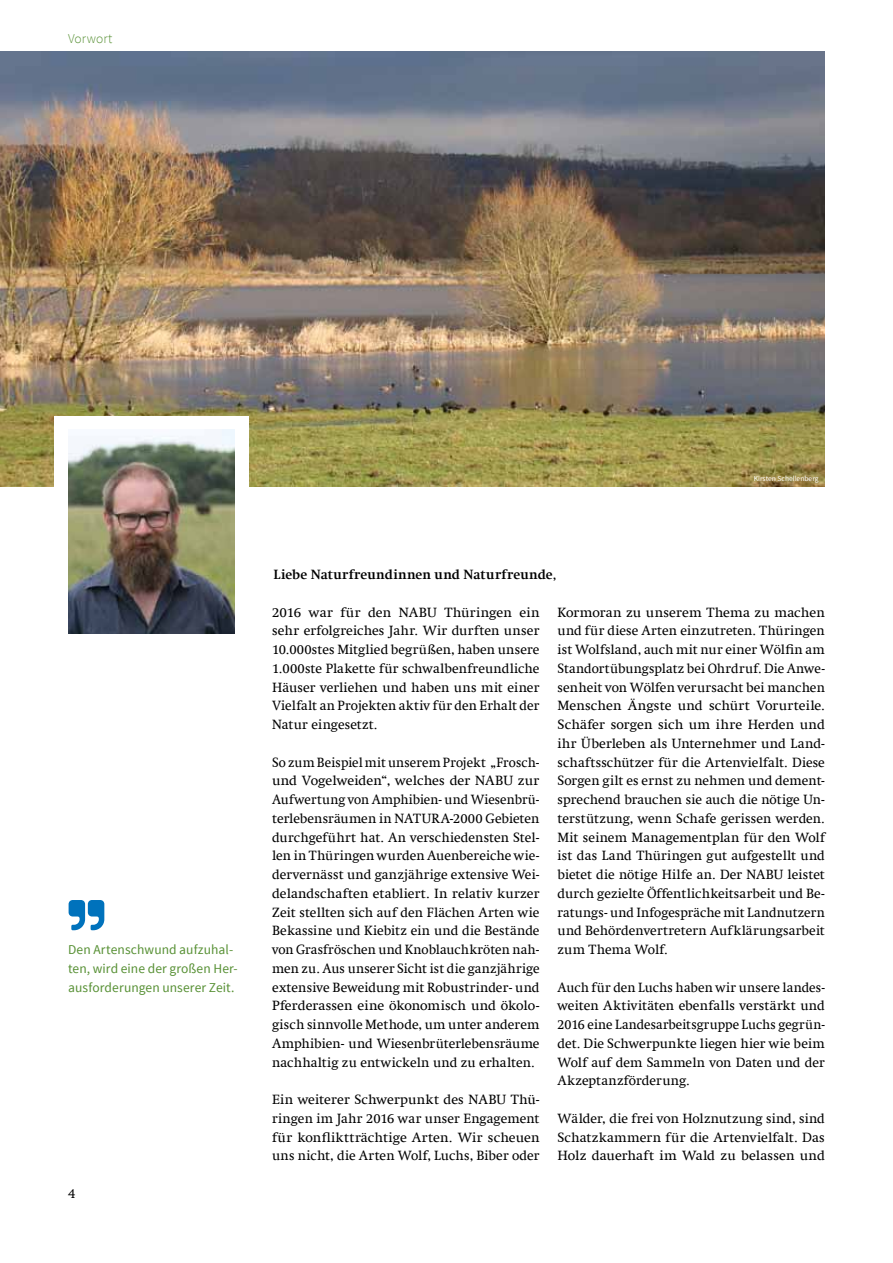
<style>
.page{position:relative;width:893px;height:1263px;background:#fff}
.page>*{position:absolute;margin:0;border:0;box-sizing:border-box;transform-origin:0 0}
.t1{font:13.5px/18.8px "Swift Com";letter-spacing:.01em;color:#000;text-align:justify}
.t2{font:13.5px/18.8px "Source Sans Pro";letter-spacing:.01em;color:#579034}
.t3{font:700 13.5px "Swift Com";letter-spacing:.01em;color:#000}
.t4{font:300 13.5px "Source Sans Pro";letter-spacing:.005em;color:#579034}
.t5{font:7.5px "Source Sans Pro";color:#fff}
</style>
<div class="page">
<svg style="left:69px;top:900px;width:35px;height:30px"></svg>
<img style="left:0;top:51px;width:825px;height:435px">
<div style="left:54px;top:416px;width:195px;height:238px;background:#fff"></div>
<img style="left:68px;top:430px;width:167px;height:204px">
<p class="t4" style="left:68px;top:30px;width:46px">Vorwort</p>
<p class="t5" style="left:754px;top:474px;width:66px">Kirsten Schellenberg</p>
<p class="t2" style="left:68px;top:940px;width:171px">Den Artenschwund aufzuhal&shy;ten, wird eine der großen Her&shy;ausforderungen unserer Zeit.</p>
<p class="t1" style="left:68px;top:1184px;width:9px">4</p>
<p class="t3" style="left:274px;top:566px;width:284px">Liebe Naturfreundinnen und Naturfreunde,</p>
<p class="t1" style="left:272px;top:603px;width:269px">2016 war für den NABU Thüringen ein sehr erfolgreiches Jahr. Wir durften unser 10.000stes Mitglied begrüßen, haben unsere 1.000ste Plakette für schwalbenfreundliche Häuser verliehen und haben uns mit einer Vielfalt an Projekten aktiv für den Erhalt der Natur eingesetzt.</p>
<p class="t1" style="left:272px;top:753px;width:269px">So zum Beispiel mit unserem Projekt „Frosch&shy;und Vogelweiden“, welches der NABU zur Aufwertung von Amphibien- und Wiesenbrü&shy;terlebensräumen in NATURA-2000 Gebieten durchgeführt hat. An verschiedensten Stel&shy;len in Thüringen wurden Auenbereiche wie&shy;dervernässt und ganzjährige extensive Wei&shy;delandschaften etabliert. In relativ kurzer Zeit stellten sich auf den Flächen Arten wie Bekassine und Kiebitz ein und die Bestände von Grasfröschen und Knoblauchkröten nah&shy;men zu. Aus unserer Sicht ist die ganzjährige extensive Beweidung mit Robustrinder- und Pferderassen eine ökonomisch und ökolo&shy;gisch sinnvolle Methode, um unter anderem Amphibien- und Wiesenbrüterlebensräume nachhaltig zu entwickeln und zu erhalten.</p>
<p class="t1" style="left:272px;top:1090px;width:269px">Ein weiterer Schwerpunkt des NABU Thü&shy;ringen im Jahr 2016 war unser Engagement für konfliktträchtige Arten. Wir scheuen uns nicht, die Arten Wolf, Luchs, Biber oder</p>
<p class="t1" style="left:558px;top:603px;width:269px">Kormoran zu unserem Thema zu machen und für diese Arten einzutreten. Thüringen ist Wolfsland, auch mit nur einer Wölfin am Standortübungsplatz bei Ohrdruf. Die Anwe&shy;senheit von Wölfen verursacht bei manchen Menschen Ängste und schürt Vorurteile.<br>Schäfer sorgen sich um ihre Herden und ihr Überleben als Unternehmer und Land&shy;schaftsschützer für die Artenvielfalt. Diese Sorgen gilt es ernst zu nehmen und dement&shy;sprechend brauchen sie auch die nötige Un&shy;terstützung, wenn Schafe gerissen werden.<br>Mit seinem Managementplan für den Wolf ist das Land Thüringen gut aufgestellt und bietet die nötige Hilfe an. Der NABU leistet durch gezielte Öffentlichkeitsarbeit und Be&shy;ratungs- und Infogespräche mit Landnutzern und Behördenvertretern Aufklärungsarbeit zum Thema Wolf.</p>
<p class="t1" style="left:558px;top:978px;width:269px">Auch für den Luchs haben wir unsere landes&shy;weiten Aktivitäten ebenfalls verstärkt und 2016 eine Landesarbeitsgruppe Luchs gegrün&shy;det. Die Schwerpunkte liegen hier wie beim Wolf auf dem Sammeln von Daten und der Akzeptanzförderung.</p>
<p class="t1" style="left:558px;top:1109px;width:269px">Wälder, die frei von Holznutzung sind, sind Schatzkammern für die Artenvielfalt. Das Holz dauerhaft im Wald zu belassen und</p>
</div>
